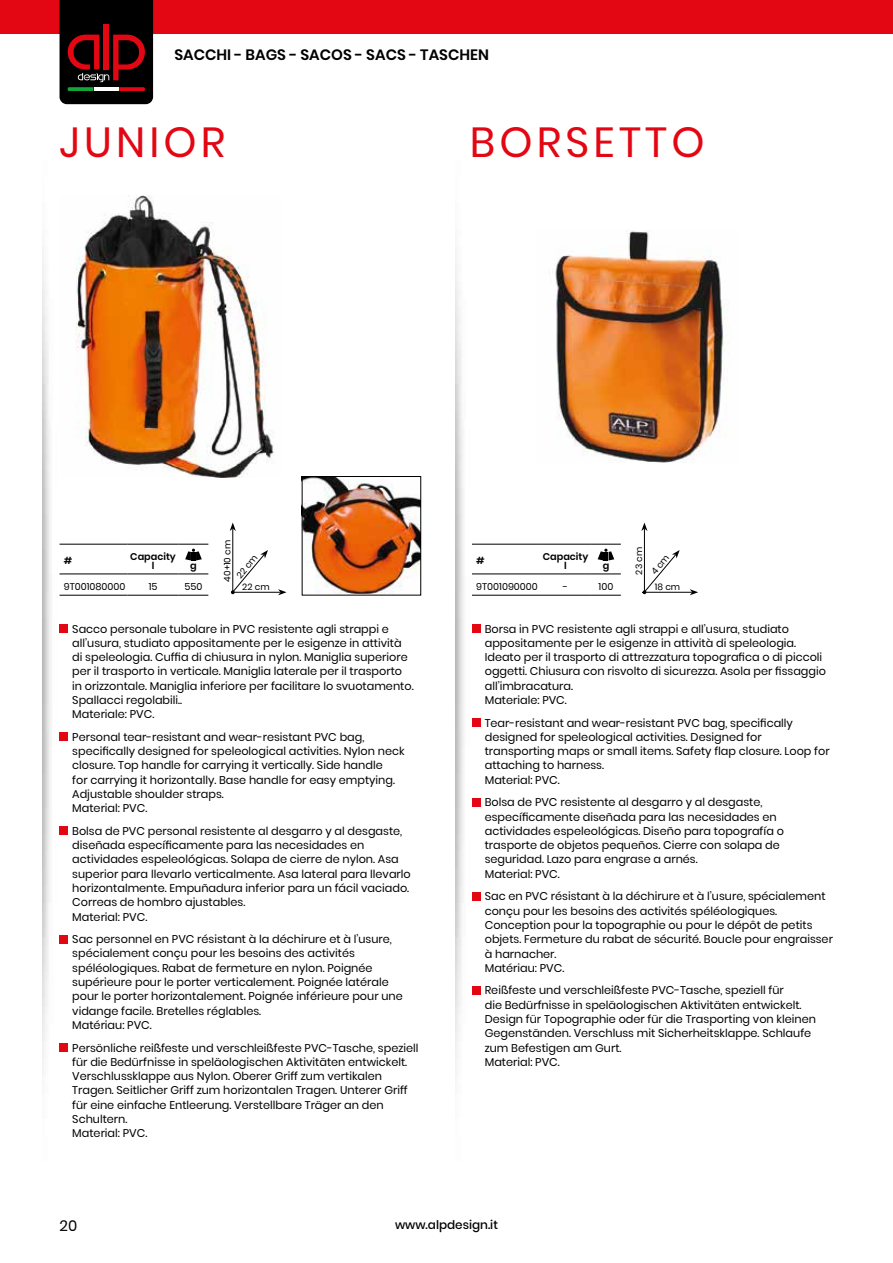
<style>
.page{position:relative;width:893px;height:1263px;background:#fff}
.page>*{position:absolute;margin:0;border:0;box-sizing:border-box;transform-origin:0 0}
.t1{font:42px "Poppins";letter-spacing:.1em;color:#e30613}
.t2{font:600 15px "Poppins";color:#000}
.t3{font:15px "Poppins";color:#000}
.t4{font:500 12px "Poppins";color:#000}
.t5{font:11.25px/14.2px "Poppins";color:#000}
.t6{font:9.75px "Poppins";color:#000}
.t7{font:600 9.75px/9px "Poppins";color:#000;text-align:center}
.t8{font:9px "Poppins";color:#000}
</style>
<div class="page">
<img style="left:455px;top:246px;width:30px;height:830px">
<img style="left:43px;top:263px;width:29px;height:796px">
<div style="left:0;top:0;width:893px;height:34px;background:#e30613"></div>
<svg style="left:60px;top:0;width:93px;height:104px;background:#280808"></svg>
<img style="left:555px;top:231px;width:174px;height:231px">
<div style="left:472px;top:624px;width:8px;height:9px;background:#e30613"></div>
<div style="left:472px;top:718px;width:8px;height:9px;background:#e30613"></div>
<div style="left:472px;top:798px;width:8px;height:8px;background:#e30613"></div>
<div style="left:472px;top:892px;width:8px;height:8px;background:#e30613"></div>
<div style="left:472px;top:986px;width:8px;height:8px;background:#e30613"></div>
<hr style="left:472px;top:544px;width:68px;height:1px;background:#000">
<hr style="left:540px;top:544px;width:51px;height:1px;background:#000">
<hr style="left:591px;top:544px;width:30px;height:1px;background:#000">
<hr style="left:472px;top:574px;width:68px;height:1px;background:#000">
<hr style="left:540px;top:574px;width:51px;height:1px;background:#000">
<hr style="left:591px;top:574px;width:30px;height:1px;background:#000">
<hr style="left:472px;top:595px;width:68px;height:1px;background:#000">
<hr style="left:540px;top:595px;width:51px;height:1px;background:#000">
<hr style="left:591px;top:595px;width:30px;height:1px;background:#000">
<svg style="left:598px;top:549px;width:16px;height:11px"></svg>
<hr style="left:644px;top:529px;width:1px;height:65px;background:#000">
<svg style="left:641px;top:522px;width:6px;height:9px"></svg>
<hr style="left:643px;top:592px;width:49px;height:1px;background:#000">
<svg style="left:690px;top:589px;width:8px;height:6px"></svg>
<img style="left:60px;top:196px;width:214px;height:281px">
<div style="left:60px;top:624px;width:8px;height:9px;background:#e30613"></div>
<div style="left:60px;top:733px;width:8px;height:8px;background:#e30613"></div>
<div style="left:60px;top:827px;width:8px;height:8px;background:#e30613"></div>
<div style="left:60px;top:935px;width:8px;height:8px;background:#e30613"></div>
<div style="left:60px;top:1043px;width:8px;height:8px;background:#e30613"></div>
<img style="left:304px;top:478px;width:115px;height:115px">
<div style="left:302px;top:476px;width:119px;height:119px;border:1px solid #000"></div>
<hr style="left:60px;top:544px;width:68px;height:1px;background:#000">
<hr style="left:128px;top:544px;width:51px;height:1px;background:#000">
<hr style="left:60px;top:574px;width:68px;height:1px;background:#000">
<hr style="left:128px;top:574px;width:51px;height:1px;background:#000">
<svg style="left:179px;top:574px;width:29px;height:1px"></svg>
<hr style="left:60px;top:595px;width:68px;height:1px;background:#000">
<hr style="left:128px;top:595px;width:51px;height:1px;background:#000">
<svg style="left:179px;top:595px;width:29px;height:1px"></svg>
<svg style="left:179px;top:544px;width:29px;height:16px"></svg>
<hr style="left:233px;top:529px;width:1px;height:65px;background:#000">
<svg style="left:230px;top:522px;width:6px;height:9px"></svg>
<hr style="left:231px;top:592px;width:50px;height:1px;background:#000">
<svg style="left:278px;top:589px;width:9px;height:6px"></svg>
<svg style="left:231px;top:550px;width:37px;height:45px"></svg>
<svg style="left:642px;top:550px;width:38px;height:45px"></svg>
<h2 class="t2" style="left:174px;top:46px;width:316px">SACCHI - BAGS - SACOS - SACS - TASCHEN</h2>
<h1 class="t1" style="left:60px;top:118px;width:167px">JUNIOR</h1>
<h1 class="t1" style="left:470px;top:118px;width:236px">BORSETTO</h1>
<p class="t7" style="left:64px;top:556px;width:10px">#</p>
<p class="t7" style="left:130px;top:552px;width:47px">Capacity l</p>
<p class="t7" style="left:190px;top:562px;width:8px">g</p>
<p class="t6" style="left:64px;top:581px;width:63px">9T001080000</p>
<p class="t6" style="left:149px;top:581px;width:10px">15</p>
<p class="t6" style="left:184px;top:581px;width:19px">550</p>
<p class="t8" style="left:222px;top:581px;width:43px;rotate:-90deg">40+10 cm</p>
<p class="t8" style="left:234px;top:573px;width:29px;rotate:-50deg">22 cm</p>
<p class="t8" style="left:242px;top:582px;width:29px">22 cm</p>
<p class="t7" style="left:476px;top:556px;width:10px">#</p>
<p class="t7" style="left:543px;top:552px;width:47px">Capacity l</p>
<p class="t7" style="left:603px;top:562px;width:8px">g</p>
<p class="t6" style="left:476px;top:581px;width:63px">9T001090000</p>
<p class="t6" style="left:563px;top:581px;width:6px">-</p>
<p class="t6" style="left:599px;top:581px;width:16px">100</p>
<p class="t8" style="left:634px;top:574px;width:29px;rotate:-90deg">23 cm</p>
<p class="t8" style="left:655px;top:582px;width:27px">18 cm</p>
<p class="t5" style="left:72px;top:622px;width:343px">Sacco personale tubolare in PVC resistente agli strappi e all’usura, studiato appositamente per le esigenze in attività di speleologia. Cuffia di chiusura in nylon. Maniglia superiore per il trasporto in verticale. Maniglia laterale per il trasporto in orizzontale. Maniglia inferiore per facilitare lo svuotamento.<br>Spallacci regolabili..<br>Materiale: PVC.</p>
<p class="t5" style="left:72px;top:730px;width:334px">Personal tear-resistant and wear-resistant PVC bag, specifically designed for speleological activities. Nylon neck closure. Top handle for carrying it vertically. Side handle<br>for carrying it horizontally. Base handle for easy emptying.<br>Adjustable shoulder straps.<br>Material: PVC.</p>
<p class="t5" style="left:72px;top:824px;width:340px">Bolsa de PVC personal resistente al desgarro y al desgaste, diseñada específicamente para las necesidades en actividades espeleológicas. Solapa de cierre de nylon. Asa superior para llevarlo verticalmente. Asa lateral para llevarlo horizontalmente. Empuñadura inferior para un fácil vaciado.<br>Correas de hombro ajustables.<br>Material: PVC.</p>
<p class="t5" style="left:72px;top:932px;width:332px">Sac personnel en PVC résistant à la déchirure et à l’usure, spécialement conçu pour les besoins des activités spéléologiques. Rabat de fermeture en nylon. Poignée supérieure pour le porter verticalement. Poignée latérale pour le porter horizontalement. Poignée inférieure pour une vidange facile. Bretelles réglables.<br>Matériau: PVC.</p>
<p class="t5" style="left:72px;top:1040px;width:348px">Persönliche reißfeste und verschleißfeste PVC-Tasche, speziell für die Bedürfnisse in speläologischen Aktivitäten entwickelt.<br>Verschlussklappe aus Nylon. Oberer Griff zum vertikalen Tragen. Seitlicher Griff zum horizontalen Tragen. Unterer Griff für eine einfache Entleerung. Verstellbare Träger an den Schultern.<br>Material: PVC.</p>
<p class="t5" style="left:485px;top:622px;width:343px">Borsa in PVC resistente agli strappi e all’usura, studiato appositamente per le esigenze in attività di speleologia.<br>Ideato per il trasporto di attrezzatura topografica o di piccoli oggetti. Chiusura con risvolto di sicurezza. Asola per fissaggio all’imbracatura.<br>Materiale: PVC.</p>
<p class="t5" style="left:485px;top:716px;width:346px">Tear-resistant and wear-resistant PVC bag, specifically designed for speleological activities. Designed for transporting maps or small items. Safety flap closure. Loop for attaching to harness.<br>Material: PVC.</p>
<p class="t5" style="left:485px;top:795px;width:301px">Bolsa de PVC resistente al desgarro y al desgaste, específicamente diseñada para las necesidades en actividades espeleológicas. Diseño para topografía o trasporte de objetos pequeños. Cierre con solapa de seguridad. Lazo para engrase a arnés.<br>Material: PVC.</p>
<p class="t5" style="left:485px;top:889px;width:350px">Sac en PVC résistant à la déchirure et à l’usure, spécialement conçu pour les besoins des activités spéléologiques.<br>Conception pour la topographie ou pour le dépôt de petits objets. Fermeture du rabat de sécurité. Boucle pour engraisser à harnacher.<br>Matériau: PVC.</p>
<p class="t5" style="left:485px;top:983px;width:333px">Reißfeste und verschleißfeste PVC-Tasche, speziell für<br>die Bedürfnisse in speläologischen Aktivitäten entwickelt.<br>Design für Topographie oder für die Trasporting von kleinen Gegenständen. Verschluss mit Sicherheitsklappe. Schlaufe zum Befestigen am Gurt.<br>Material: PVC.</p>
<h2 class="t3" style="left:60px;top:1217px;width:19px">20</h2>
<p class="t4" style="left:395px;top:1218px;width:104px">www.alpdesign.it</p>
</div>
